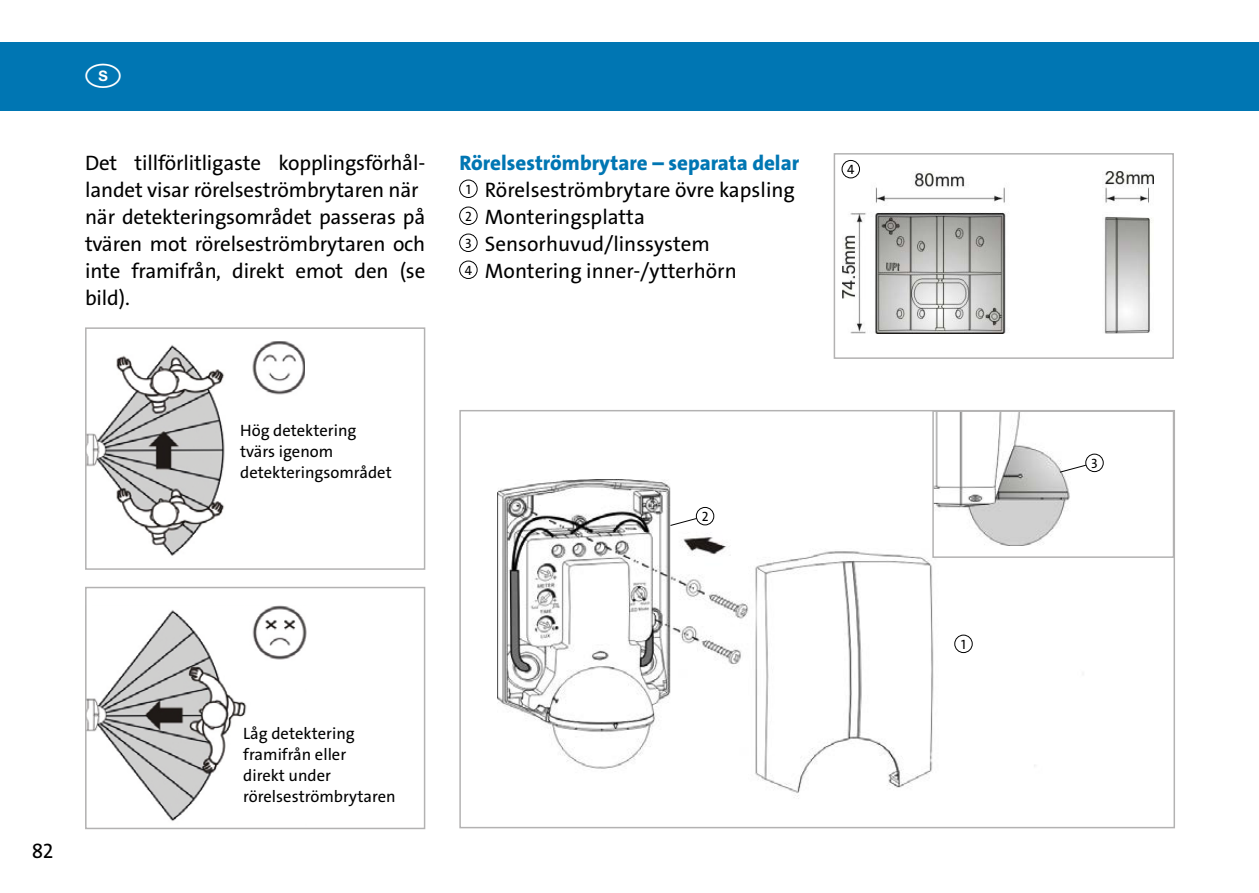
<style>
.page{position:relative;width:1259px;height:893px;background:#fff}
.page>*{position:absolute;margin:0;border:0;box-sizing:border-box;transform-origin:0 0}
.t1{font:21px/27px "The Sans LP5 Plain";letter-spacing:-.01em;color:#000}
.t2{font:21px "The Sans LP8 Ex Bld";color:#0076b3}
.t3{font:16.5px/21px "The Sans LP5 Plain";color:#000}
.t4{font:13.5px "The Sans LP5 Plain";color:#000}
.s1{font-size:13.5px}
</style>
<div class="page">
<div style="left:0;top:43px;width:1259px;height:68px;background:#0076b3"></div>
<img style="left:88px;top:341px;width:217px;height:215px">
<img style="left:88px;top:606px;width:218px;height:215px">
<img style="left:497px;top:479px;width:538px;height:320px">
<div style="left:459px;top:180px;width:18px;height:18px;border:1px solid #000;border-radius:50%"></div>
<div style="left:459px;top:207px;width:18px;height:18px;border:1px solid #000;border-radius:50%"></div>
<div style="left:459px;top:234px;width:18px;height:18px;border:1px solid #000;border-radius:50%"></div>
<div style="left:459px;top:261px;width:18px;height:18px;border:1px solid #000;border-radius:50%"></div>
<div style="left:85px;top:327px;width:340px;height:243px;border:2px solid #b3b2b2"></div>
<div style="left:85px;top:587px;width:340px;height:242px;border:2px solid #b3b2b2"></div>
<img style="left:935px;top:413px;width:169px;height:133px">
<div style="left:932px;top:410px;width:242px;height:148px;border:2px solid #b3b2b2"></div>
<img style="left:842px;top:172px;width:311px;height:162px">
<div style="left:833px;top:153px;width:341px;height:206px;border:2px solid #b3b2b2"></div>
<div style="left:1085px;top:454px;width:18px;height:18px;border:1px solid #000;border-radius:50%"></div>
<svg style="left:1059px;top:464px;width:27px;height:9px"></svg>
<div style="left:842px;top:160px;width:18px;height:18px;border:1px solid #000;border-radius:50%"></div>
<div style="left:696px;top:507px;width:18px;height:18px;border:1px solid #000;border-radius:50%"></div>
<svg style="left:669px;top:518px;width:28px;height:8px"></svg>
<div style="left:954px;top:635px;width:18px;height:18px;border:1px solid #000;border-radius:50%"></div>
<p class="t1" style="left:85px;top:149px;width:342px">Det tillförlitligaste kopplingsförhål&shy;landet visar rörelseströmbrytaren när när detekteringsområdet passeras på tvären mot rörelseströmbrytaren och inte framifrån, direkt emot den (se bild).</p>
<p class="t2" style="left:459px;top:149px;width:341px">Rörelseströmbrytare – separata delar</p>
<p class="t1" style="left:465px;top:176px;width:331px"><span class="s1">1</span> Rörelseströmbrytare övre kapsling<br><span class="s1">2</span> Monteringsplatta<br><span class="s1">3</span> Sensorhuvud/linssystem<br><span class="s1">4</span> Montering inner-/ytterhörn</p>
<p class="t3" style="left:240px;top:420px;width:153px">Hög detektering tvärs igenom detekteringsområdet</p>
<p class="t4" style="left:702px;top:508px;width:8px">2</p>
<p class="t4" style="left:847px;top:161px;width:9px">4</p>
<p class="t1" style="left:32px;top:838px;width:23px">82</p>
<p class="t3" style="left:243px;top:723px;width:154px">Låg detektering framifrån eller<br>direkt under rörelseströmbrytaren</p>
<p class="t4" style="left:961px;top:636px;width:6px">1</p>
<p class="t4" style="left:1091px;top:455px;width:8px">3</p>
</div>
